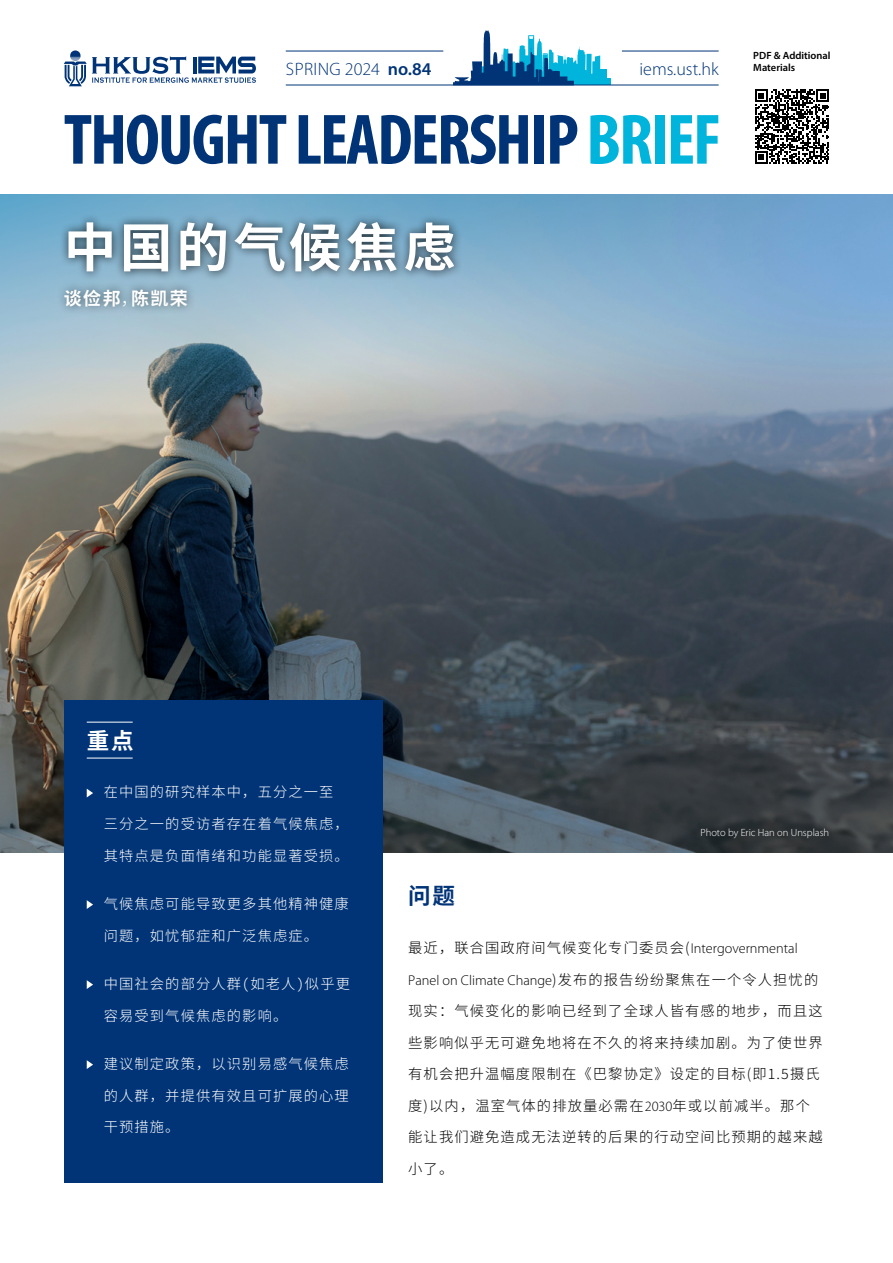
<style>
.page{position:relative;width:893px;height:1263px;background:#fff}
.page>*{position:absolute;margin:0;border:0;box-sizing:border-box;transform-origin:0 0}
.t1{font:700 condensed 72px "Myriad Pro";letter-spacing:-.03em;color:#003477}
.t2{font:700 52.5px "Noto Sans SC";letter-spacing:.085em;color:#fff}
.t3{font:700 22.5px "Noto Sans SC";color:#fff}
.t4{font:700 22.5px "Noto Sans SC";color:#003477}
.t5{font:300 18px "Myriad Pro";letter-spacing:.02em;color:#003477}
.t6{font:300 18px "Myriad Pro";color:#003477}
.t7{font:700 18px "Noto Sans SC";letter-spacing:.08em;color:#fff}
.t8{font:300 14.25px "Noto Sans SC";letter-spacing:.08em;color:#000}
.t9{font:300 14.25px "Noto Sans SC";letter-spacing:.08em;color:#fff}
.t10{font:300 14.25px "Myriad Pro";color:#000}
.t11{font:300 10.5px "Myriad Pro";color:#fff}
.t12{font:600 10.5px/12px "Myriad Pro";color:#000}
.s1{font-weight:600}
.s2{color:#00b4dc}
.s3{font-weight:300}
.s4{font-family:"Myriad Pro"}
.s5{font-family:"Noto Sans SC"}
</style>
<div class="page">
<hr style="left:286px;top:51px;width:157px;height:1px;background:#003477">
<svg style="left:64px;top:50px;width:192px;height:36px"></svg>
<hr style="left:622px;top:51px;width:97px;height:1px;background:#003477">
<div style="left:596px;top:70px;width:11px;height:15px;background:#00b4dc"></div>
<div style="left:599px;top:79px;width:11px;height:6px;background:#00b4dc"></div>
<svg style="left:453px;top:30px;width:147px;height:55px"></svg>
<hr style="left:286px;top:85px;width:433px;height:1px;background:#003477">
<img style="left:0;top:194px;width:893px;height:659px">
<div style="left:56px;top:280px;width:141px;height:35px;background:#000;opacity:.5"></div>
<div style="left:59px;top:213px;width:403px;height:68px;background:#000;opacity:.75"></div>
<div style="left:691px;top:819px;width:146px;height:27px;background:#000;opacity:.5"></div>
<div style="left:64px;top:700px;width:319px;height:482px;background:#003477"></div>
<svg style="left:87px;top:789px;width:6px;height:8px"></svg>
<svg style="left:87px;top:900px;width:6px;height:9px"></svg>
<svg style="left:87px;top:980px;width:6px;height:9px"></svg>
<svg style="left:87px;top:1060px;width:6px;height:9px"></svg>
<hr style="left:87px;top:722px;width:46px;height:1px;background:#fff">
<hr style="left:87px;top:758px;width:46px;height:1px;background:#fff">
<svg style="left:755px;top:89px;width:74px;height:75px"></svg>
<p class="t5" style="left:286px;top:59px;width:147px">SPRING 2024 <span class="s1">no.84</span></p>
<p class="t12" style="left:753px;top:49px;width:79px">PDF &amp; Additional<br>Materials</p>
<p class="t6" style="left:639px;top:59px;width:81px">iems.ust.hk</p>
<h1 class="t1" style="left:64px;top:95px;width:659px">THOUGHT LEADERSHIP <span class="s2">BRIEF</span></h1>
<h2 class="t2" style="left:64px;top:218px;width:394px">中国的气候焦虑</h2>
<p class="t7" style="left:64px;top:288px;width:126px">谈俭邦<span class="s3">，</span>陈凯荣</p>
<h3 class="t3" style="left:87px;top:728px;width:48px">重点</h3>
<p class="t9" style="left:104px;top:784px;width:231px">在中国的研究样本中，五分之一至</p>
<p class="t9" style="left:104px;top:816px;width:247px">三分之一的受访者存在着气候焦虑，</p>
<p class="t9" style="left:104px;top:847px;width:247px">其特点是负面情绪和功能显著受损。</p>
<p class="t9" style="left:104px;top:896px;width:247px">气候焦虑可能导致更多其他精神健康</p>
<p class="t9" style="left:104px;top:927px;width:216px">问题，如忧郁症和广泛焦虑症。</p>
<p class="t9" style="left:104px;top:976px;width:248px">中国社会的部分人群(如老人)似乎更</p>
<p class="t9" style="left:104px;top:1007px;width:185px">容易受到气候焦虑的影响。</p>
<p class="t9" style="left:104px;top:1056px;width:247px">建议制定政策，以识别易感气候焦虑</p>
<p class="t9" style="left:104px;top:1087px;width:247px">的人群，并提供有效且可扩展的心理</p>
<p class="t9" style="left:104px;top:1119px;width:77px">干预措施。</p>
<p class="t11" style="left:700px;top:826px;width:130px">Photo by Eric Han on Unsplash</p>
<h3 class="t4" style="left:408px;top:883px;width:48px">问题</h3>
<p class="t8" style="left:408px;top:940px;width:391px">最近，联合国政府间气候变化专门委员会(<span class="s4">Intergovernmental</span></p>
<p class="t10" style="left:408px;top:972px;width:412px">Panel on Climate Change<span class="s5">)发布的报告纷纷聚焦在一个令人担忧的</span></p>
<p class="t8" style="left:408px;top:1003px;width:416px">现实：气候变化的影响已经到了全球人皆有感的地步，而且这</p>
<p class="t8" style="left:408px;top:1034px;width:416px">些影响似乎无可避免地将在不久的将来持续加剧。为了使世界</p>
<p class="t8" style="left:408px;top:1066px;width:413px">有机会把升温幅度限制在《巴黎协定》设定的目标(即1.5摄氏</p>
<p class="t8" style="left:408px;top:1097px;width:403px">度)以内，温室气体的排放量必需在<span class="s4">2030</span>年或以前减半。那个</p>
<p class="t8" style="left:408px;top:1129px;width:416px">能让我们避免造成无法逆转的后果的行动空间比预期的越来越</p>
<p class="t8" style="left:408px;top:1160px;width:47px">小了。</p>
</div>
